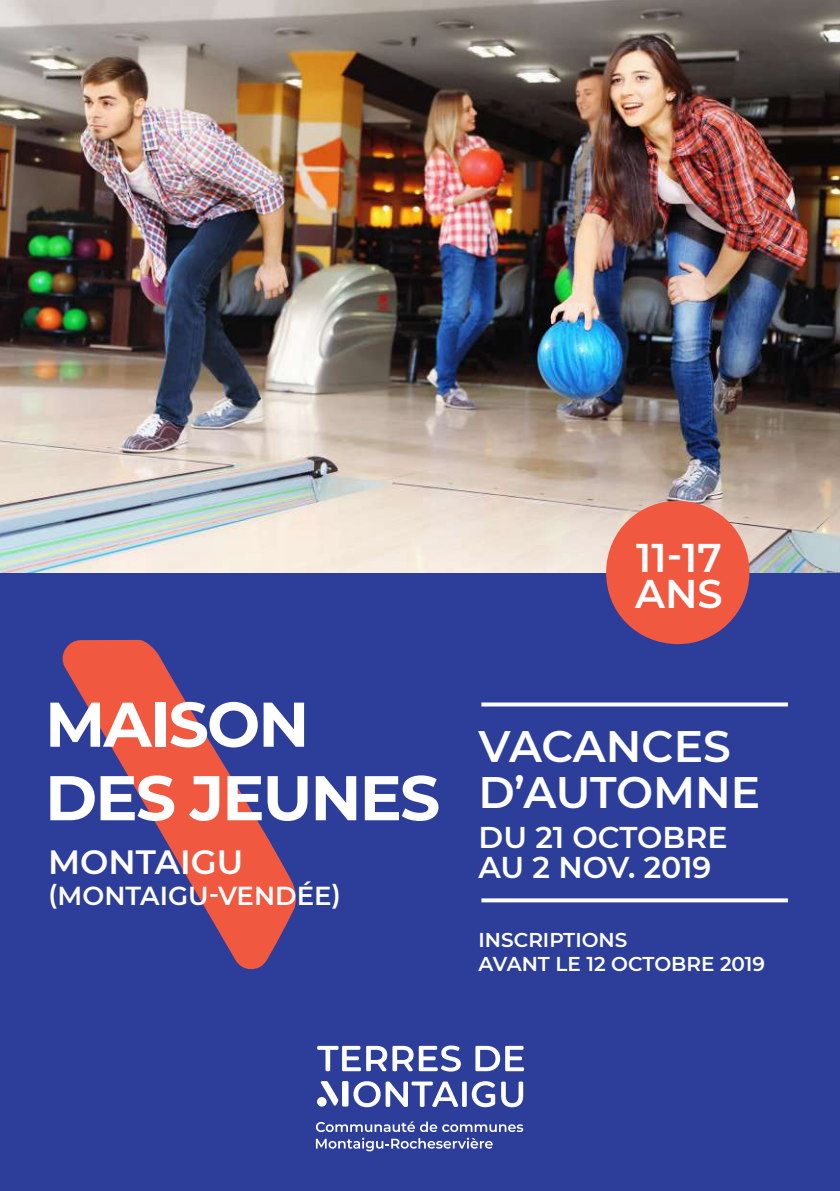
<style>
.page{position:relative;width:840px;height:1191px;background:#fff}
.page>*{position:absolute;margin:0;border:0;box-sizing:border-box;transform-origin:0 0}
.t1{font:700 63px/73.6px "Montserrat";letter-spacing:-.03em;color:#fff}
.t2{font:600 44px/46px "Montserrat";color:#fff}
.t3{font:600 40px/36px "Montserrat";color:#fff}
.t4{font:600 33.6px "Montserrat";color:#fff}
.t5{font:600 30px/30px "Montserrat";color:#fff}
.t6{font:600 26px "Montserrat";color:#fff}
.t7{font:600 20px/24px "Montserrat";color:#fff}
</style>
<div class="page">
<div style="left:0;top:572px;width:839px;height:619px;background:#2c3e99"></div>
<svg style="left:481px;top:898px;width:306px;height:4px"></svg>
<svg style="left:481px;top:702px;width:306px;height:4px"></svg>
<svg style="left:62px;top:640px;width:234px;height:330px"></svg>
<img style="left:0;top:0;width:839px;height:572px">
<svg style="left:605px;top:499px;width:144px;height:145px;background:#d86358"></svg>
<svg style="left:316px;top:1121px;width:207px;height:30px"></svg>
<div style="left:342px;top:1081px;width:6px;height:25px;background:#fff;border-radius:2px"></div>
<svg style="left:320px;top:1081px;width:18px;height:24px"></svg>
<div style="left:317px;top:1097px;width:9px;height:9px;background:#fff;border-radius:50%"></div>
<svg style="left:317px;top:1045px;width:143px;height:26px"></svg>
<svg style="left:475px;top:1045px;width:48px;height:26px"></svg>
<svg style="left:353px;top:1081px;width:105px;height:26px"></svg>
<svg style="left:462px;top:1081px;width:4px;height:25px"></svg>
<svg style="left:471px;top:1081px;width:24px;height:26px"></svg>
<svg style="left:501px;top:1081px;width:22px;height:26px"></svg>
<h1 class="t1" style="left:45px;top:684px;width:396px">MAISON<br>DES JEUNES</h1>
<h3 class="t4" style="left:48px;top:838px;width:196px">MONTAIGU</h3>
<h3 class="t6" style="left:48px;top:877px;width:294px">(MONTAIGU-VENDÉE)</h3>
<h3 class="t3" style="left:634px;top:537px;width:89px">11-17<br>ANS</h3>
<h2 class="t2" style="left:478px;top:722px;width:283px">VACANCES<br>D’AUTOMNE</h2>
<h3 class="t5" style="left:478px;top:820px;width:250px">DU 21 OCTOBRE<br>AU 2 NOV. 2019</h3>
<p class="t7" style="left:478px;top:927px;width:288px">INSCRIPTIONS<br>AVANT LE 12 OCTOBRE 2019</p>
</div>
